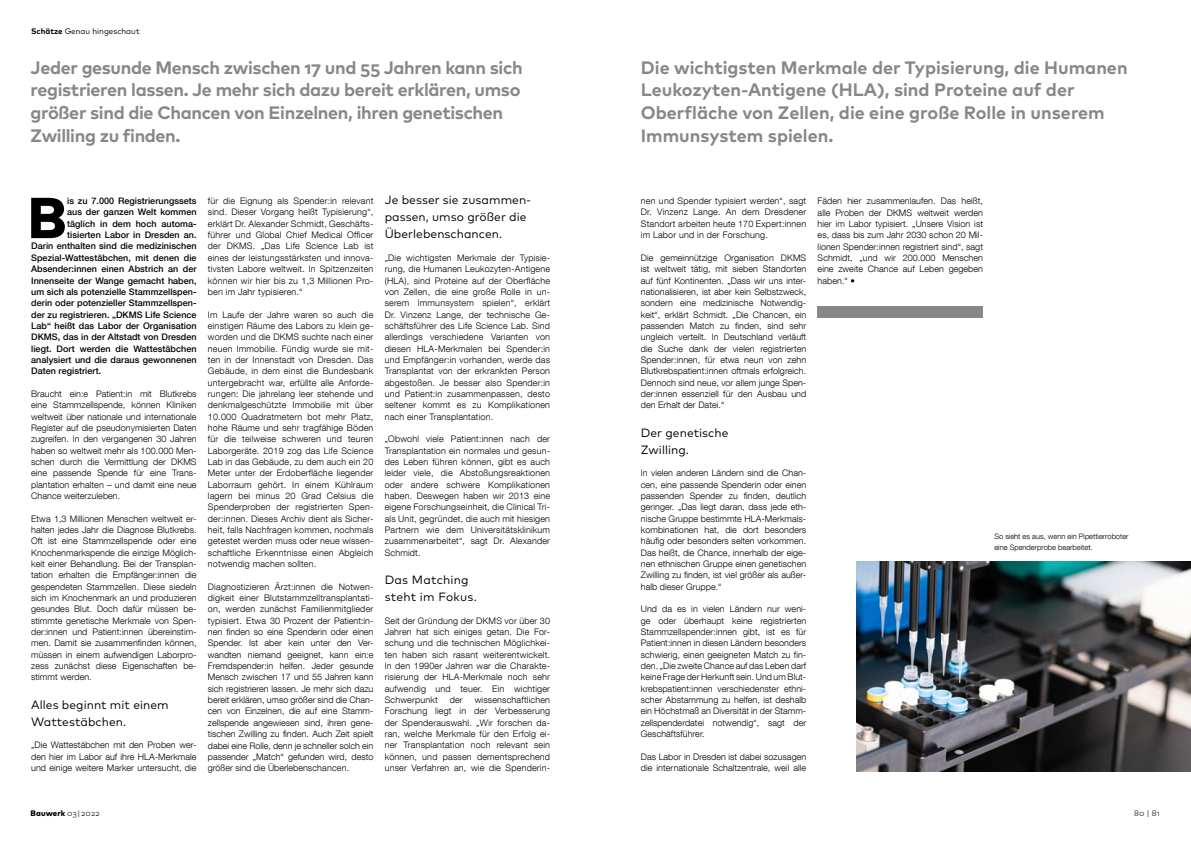
<style>
.page{position:relative;width:1191px;height:842px;background:#fff}
.page>*{position:absolute;margin:0;border:0;box-sizing:border-box;transform-origin:0 0}
.t1{font:800 57.6px "Mark Pro";color:#000}
.t2{font:700 18px/22.7px "Mark Pro";letter-spacing:-.02em;color:#878786}
.t3{font:700 18px/22.7px "Mark Pro";color:#878786}
.t4{font:12px/17px "Mark Pro";letter-spacing:.005em;color:#000}
.t5{font:300 9px/11.3px "Helvetica Neue LT Com";letter-spacing:.005em;color:#000;text-align:justify}
.t6{font:500 9px "Helvetica Neue LT Com";letter-spacing:.005em;color:#000}
.t7{font:8px "Mark Pro";color:#000}
.t8{font:800 8px "Mark Pro";letter-spacing:.01em;color:#000}
.t9{font:300 8px "Mark Pro";color:#000}
.t10{font:300 7.5px/11.3px "Helvetica Neue LT Com";color:#000}
.s1{font-weight:700}
.s2{font-weight:300}
</style>
<div class="page">
<img style="left:856px;top:561px;width:335px;height:210px">
<div style="left:817px;top:306px;width:165px;height:11px;background:#878786"></div>
<p class="t7" style="left:31px;top:25px;width:110px"><span class="s1">Schätze</span> Genau hingeschaut</p>
<h2 class="t2" style="left:31px;top:54px;width:493px">Jeder gesunde Mensch zwischen 17 und 55 Jahren kann sich registrieren lassen. Je mehr sich dazu bereit erklären, umso größer sind die Chancen von Einzelnen, ihren genetischen Zwilling zu finden.</h2>
<h2 class="t3" style="left:641px;top:54px;width:488px">Die wichtigsten Merkmale der Typisierung, die Humanen Leukozyten-Antigene (HLA), sind Proteine auf der Oberfläche von Zellen, die eine große Rolle in unserem Immunsystem spielen.</h2>
<h1 class="t1" style="left:28px;top:174px;width:41px">B</h1>
<p class="t6" style="left:67px;top:195px;width:131px">is zu 7.000 Registrierungssets</p>
<p class="t6" style="left:67px;top:207px;width:131px">aus der ganzen Welt kommen</p>
<p class="t6" style="left:67px;top:218px;width:131px">täglich in dem hoch automa-</p>
<p class="t6" style="left:67px;top:230px;width:131px">tisierten Labor in Dresden an.</p>
<p class="t6" style="left:31px;top:241px;width:167px">Darin enthalten sind die medizinischen</p>
<p class="t6" style="left:31px;top:252px;width:167px">Spezial-Wattestäbchen, mit denen die</p>
<p class="t6" style="left:31px;top:264px;width:167px">Absender:innen einen Abstrich an der</p>
<p class="t6" style="left:31px;top:275px;width:167px">Innenseite der Wange gemacht haben,</p>
<p class="t6" style="left:31px;top:286px;width:167px">um sich als potenzielle Stammzellspen-</p>
<p class="t6" style="left:31px;top:298px;width:167px">derin oder potenzieller Stammzellspen-</p>
<p class="t6" style="left:31px;top:309px;width:167px">der zu registrieren. „DKMS Life Science</p>
<p class="t6" style="left:31px;top:320px;width:167px">Lab“ heißt das Labor der Organisation</p>
<p class="t6" style="left:31px;top:332px;width:167px">DKMS, das in der Altstadt von Dresden</p>
<p class="t6" style="left:31px;top:343px;width:167px">liegt. Dort werden die Wattestäbchen</p>
<p class="t6" style="left:31px;top:354px;width:167px">analysiert und die daraus gewonnenen</p>
<p class="t6" style="left:31px;top:366px;width:72px">Daten registriert.</p>
<p class="t5" style="left:31px;top:388px;width:167px">Braucht ein:e Patient:in mit Blutkrebs eine Stammzellspende, können Kliniken weltweit über nationale und internationale Register auf die pseudonymisierten Daten zugreifen. In den vergangenen 30 Jahren haben so weltweit mehr als 100.000 Men&shy;schen durch die Vermittlung der DKMS eine passende Spende für eine Trans&shy;plantation erhalten – und damit eine neue Chance weiterzuleben.</p>
<p class="t5" style="left:31px;top:513px;width:167px">Etwa 1,3 Millionen Menschen weltweit er&shy;halten jedes Jahr die Diagnose Blutkrebs.<br>Oft ist eine Stammzellspende oder eine Knochenmarkspende die einzige Möglich&shy;keit einer Behandlung. Bei der Transplan&shy;tation erhalten die Empfänger:innen die gespendeten Stammzellen. Diese siedeln sich im Knochenmark an und produzieren gesundes Blut. Doch dafür müssen be&shy;stimmte genetische Merkmale von Spen&shy;der:innen und Patient:innen übereinstim&shy;men. Damit sie zusammenfinden können, müssen in einem aufwendigen Laborpro&shy;zess zunächst diese Eigenschaften be&shy;stimmt werden.</p>
<h3 class="t4" style="left:31px;top:695px;width:139px">Alles beginnt mit einem<br>Wattestäbchen.</h3>
<p class="t5" style="left:31px;top:739px;width:167px">„Die Wattestäbchen mit den Proben wer&shy;den hier im Labor auf ihre HLA-Merkmale und einige weitere Marker untersucht, die</p>
<p class="t5" style="left:208px;top:195px;width:167px">für die Eignung als Spender:in relevant sind. Dieser Vorgang heißt Typisierung“, erklärt Dr. Alexander Schmidt, Geschäfts&shy;führer und Global Chief Medical Officer der DKMS. „Das Life Science Lab ist eines der leistungsstärksten und innova&shy;tivsten Labore weltweit. In Spitzenzeiten können wir hier bis zu 1,3 Millionen Pro&shy;ben im Jahr typisieren.“</p>
<p class="t5" style="left:208px;top:308px;width:167px">Im Laufe der Jahre waren so auch die einstigen Räume des Labors zu klein ge&shy;worden und die DKMS suchte nach einer neuen Immobilie. Fündig wurde sie mit&shy;ten in der Innenstadt von Dresden. Das Gebäude, in dem einst die Bundesbank untergebracht war, erfüllte alle Anforde&shy;rungen: Die jahrelang leer stehende und denkmalgeschützte Immobilie mit über 10.000 Quadratmetern bot mehr Platz, hohe Räume und sehr tragfähige Böden für die teilweise schweren und teuren Laborgeräte. 2019 zog das Life Science Lab in das Gebäude, zu dem auch ein 20<br>Meter unter der Erdoberfläche liegender Laborraum gehört. In einem Kühlraum lagern bei minus 20 Grad Celsius die Spenderproben der registrierten Spen&shy;der:innen. Dieses Archiv dient als Sicher&shy;heit, falls Nachfragen kommen, nochmals getestet werden muss oder neue wissen&shy;schaftliche Erkenntnisse einen Abgleich notwendig machen sollten.</p>
<p class="t5" style="left:208px;top:581px;width:167px">Diagnostizieren Ärzt:innen die Notwen&shy;digkeit einer Blutstammzelltransplantati&shy;on, werden zunächst Familienmitglieder typisiert. Etwa 30 Prozent der Patient:in&shy;nen finden so eine Spenderin oder einen Spender. Ist aber kein unter den Ver&shy;wandten niemand geeignet, kann ein:e Fremdspender:in helfen. Jeder gesunde Mensch zwischen 17 und 55 Jahren kann sich registrieren lassen. Je mehr sich dazu bereit erklären, umso größer sind die Chan&shy;cen von Einzelnen, die auf eine Stamm&shy;zellspende angewiesen sind, ihren gene&shy;tischen Zwilling zu finden. Auch Zeit spielt dabei eine Rolle, denn je schneller solch ein passender „Match“ gefunden wird, desto größer sind die Überlebenschancen.</p>
<h3 class="t4" style="left:385px;top:190px;width:148px">Je besser sie zusammen&shy;passen, umso größer die<br>Überlebenschancen.</h3>
<p class="t5" style="left:385px;top:252px;width:167px">„Die wichtigsten Merkmale der Typisie&shy;rung, die Humanen Leukozyten-Antigene (HLA), sind Proteine auf der Oberfläche von Zellen, die eine große Rolle in un&shy;serem Immunsystem spielen“, erklärt Dr. Vinzenz Lange, der technische Ge&shy;schäftsführer des Life Science Lab. Sind allerdings verschiedene Varianten von diesen HLA-Merkmalen bei Spender:in und Empfänger:in vorhanden, werde das Transplantat von der erkrankten Person abgestoßen. Je besser also Spender:in und Patient:in zusammenpassen, desto seltener kommt es zu Komplikationen nach einer Transplantation.</p>
<p class="t5" style="left:385px;top:433px;width:167px">„Obwohl viele Patient:innen nach der Transplantation ein normales und gesun&shy;des Leben führen können, gibt es auch leider viele, die Abstoßungsreaktionen oder andere schwere Komplikationen haben. Deswegen haben wir 2013 eine eigene Forschungseinheit, die Clinical Tri&shy;als Unit, gegründet, die auch mit hiesigen Partnern wie dem Universitätsklinikum zusammenarbeitet“, sagt Dr. Alexander Schmidt.</p>
<h3 class="t4" style="left:385px;top:570px;width:94px">Das Matching steht im Fokus.</h3>
<p class="t5" style="left:385px;top:615px;width:167px">Seit der Gründung der DKMS vor über 30<br>Jahren hat sich einiges getan. Die For&shy;schung und die technischen Möglichkei&shy;ten haben sich rasant weiterentwickelt.<br>In den 1990er Jahren war die Charakte&shy;risierung der HLA-Merkmale noch sehr aufwendig und teuer. Ein wichtiger Schwerpunkt</p>
<p class="t5" style="left:385px;top:694px;width:167px;text-indent:90px">wissenschaftlichen Forschung liegt in der Verbesserung der Spenderauswahl. „Wir forschen da&shy;ran, welche Merkmale für den Erfolg ei&shy;ner Transplantation noch relevant sein können, und passen dementsprechend unser Verfahren an, wie die Spenderin-</p>
<p class="t5" style="left:450px;top:694px;width:15px">der</p>
<p class="t5" style="left:641px;top:195px;width:167px">nen und Spender typisiert werden“, sagt Dr. Vinzenz Lange. An dem Dresdener Standort arbeiten heute 170 Expert:innen im Labor und in der Forschung.</p>
<p class="t5" style="left:641px;top:252px;width:167px">Die gemeinnützige Organisation DKMS ist weltweit tätig, mit sieben Standorten auf fünf Kontinenten. „Dass wir uns inter&shy;nationalisieren, ist aber kein Selbstzweck, sondern eine medizinische Notwendig&shy;keit“, erklärt Schmidt. „Die Chancen, ein passenden Match zu finden, sind sehr ungleich verteilt. In Deutschland verläuft die Suche dank der vielen registrierten Spender:innen, für etwa neun von zehn Blutkrebspatient:innen oftmals erfolgreich.<br>Dennoch sind neue, vor allem junge Spen&shy;der:innen essenziell für den Ausbau und den Erhalt der Datei.“</p>
<h3 class="t4" style="left:641px;top:423px;width:89px">Der genetische<br>Zwilling.</h3>
<p class="t5" style="left:641px;top:467px;width:167px">In vielen anderen Ländern sind die Chan&shy;cen, eine passende Spenderin oder einen passenden Spender zu finden, deutlich geringer. „Das liegt daran, dass jede eth&shy;nische Gruppe bestimmte HLA-Merkmals&shy;kombinationen hat, die dort besonders häufig oder besonders selten vorkommen.<br>Das heißt, die Chance, innerhalb der eige&shy;nen ethnischen Gruppe einen genetischen Zwilling zu finden, ist viel größer als außer&shy;halb dieser Gruppe.“</p>
<p class="t5" style="left:641px;top:603px;width:167px">Und da es in vielen Ländern nur weni&shy;ge oder überhaupt keine registrierten Stammzellspender:innen gibt, ist es für Patient:innen in diesen Ländern besonders schwierig, einen geeigneten Match zu fin&shy;den. „Die zweite Chance auf das Leben darf keine Frage der Herkunft sein. Und um Blut&shy;krebspatient:innen verschiedenster ethni&shy;scher Abstammung zu helfen, ist deshalb ein Höchstmaß an Diversität in der Stamm&shy;zellspenderdatei notwendig“, sagt der Geschäftsführer.</p>
<p class="t5" style="left:641px;top:751px;width:167px">Das Labor in Dresden ist dabei sozusagen die internationale Schaltzentrale, weil alle</p>
<p class="t5" style="left:817px;top:195px;width:167px">Fäden hier zusammenlaufen. Das heißt, alle Proben der DKMS weltweit werden hier im Labor typisiert. „Unsere Vision ist es, dass bis zum Jahr 2030 schon 20 Mil&shy;lionen Spender:innen registriert sind“, sagt Schmidt, „und wir 200.000 Menschen eine zweite Chance auf Leben gegeben haben.“ •</p>
<p class="t10" style="left:994px;top:530px;width:136px">So sieht es aus, wenn ein Pipettierroboter eine Spenderprobe bearbeitet.</p>
<p class="t8" style="left:31px;top:807px;width:70px">Bauwerk <span class="s2">03 | 2022</span></p>
<p class="t9" style="left:1134px;top:808px;width:27px">80 | 81</p>
</div>
